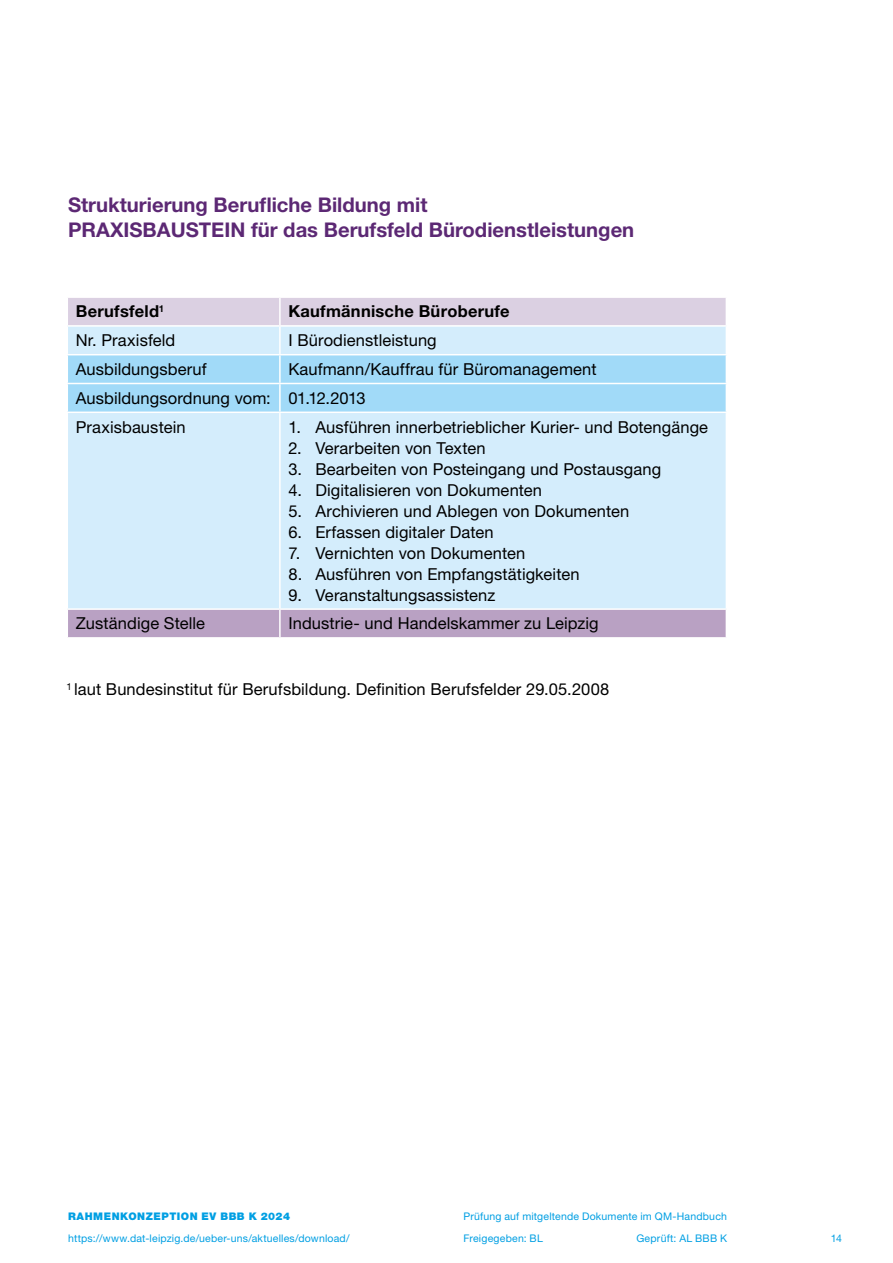
<style>
.page{position:relative;width:893px;height:1263px;background:#fff}
.page>*{position:absolute;margin:0;border:0;box-sizing:border-box;transform-origin:0 0}
.t1{font:700 20.25px/24.3px "Helvetica Neue LT Std";color:#5c2874}
.t2{font:16.5px/28.8px "Helvetica Neue LT Std";letter-spacing:.005em;color:#000}
.t3{font:700 16.5px "Helvetica Neue LT Std";letter-spacing:.015em;color:#000}
.t4{font:10.5px/21px "Helvetica Neue LT Std";letter-spacing:.02em;color:#009fe3}
.t5{font:900 10.5px "Helvetica Neue LT Std";letter-spacing:.05em;color:#009fe3}
</style>
<div class="page">
<div style="left:68px;top:413px;width:658px;height:195px;background:#d4edfc"></div>
<svg style="left:67px;top:298px;width:659px;height:113px"></svg>
<hr style="left:279px;top:413px;width:2px;height:195px;background:#fff">
<div style="left:68px;top:609px;width:658px;height:29px;background:#b9a1c3"></div>
<hr style="left:280px;top:637px;width:447px;height:2px;background:#fff">
<p class="t1" style="left:68px;top:193px;width:568px">Strukturierung Berufliche Bildung mit<br>PRAXISBAUSTEIN für das Berufsfeld Bürodienstleistungen</p>
<p class="t3" style="left:76px;top:301px;width:90px">Berufsfeld<sup>1</sup></p>
<p class="t3" style="left:288px;top:301px;width:223px">Kaufmännische Büroberufe</p>
<p class="t2" style="left:76px;top:326px;width:101px">Nr. Praxisfeld</p>
<p class="t2" style="left:288px;top:326px;width:150px">I Bürodienstleistung</p>
<p class="t2" style="left:76px;top:354px;width:132px">Ausbildungsberuf</p>
<p class="t2" style="left:76px;top:354px;width:522px;text-indent:213px">Kaufmann/Kauffrau für Büromanagement<br>Ausbildungsordnung vom: 01.12.2013<br>Praxisbaustein</p>
<p class="t2" style="left:288px;top:412px;width:421px">1. Ausführen innerbetrieblicher Kurier- und Botengänge</p>
<p class="t2" style="left:288px;top:433px;width:199px">2. Verarbeiten von Texten</p>
<p class="t2" style="left:288px;top:454px;width:374px">3. Bearbeiten von Posteingang und Postausgang</p>
<p class="t2" style="left:288px;top:475px;width:255px">4. Digitalisieren von Dokumenten</p>
<p class="t2" style="left:288px;top:496px;width:342px">5. Archivieren und Ablegen von Dokumenten</p>
<p class="t2" style="left:288px;top:517px;width:207px">6. Erfassen digitaler Daten</p>
<p class="t2" style="left:288px;top:538px;width:238px">7. Vernichten von Dokumenten</p>
<p class="t2" style="left:288px;top:559px;width:293px">8. Ausführen von Empfangstätigkeiten</p>
<p class="t2" style="left:288px;top:580px;width:208px">9. Veranstaltungsassistenz</p>
<p class="t2" style="left:76px;top:609px;width:131px">Zuständige Stelle</p>
<p class="t2" style="left:288px;top:609px;width:312px">Industrie- und Handelskammer zu Leipzig</p>
<p class="t2" style="left:67px;top:675px;width:544px"><sup>1</sup> laut Bundesinstitut für Berufsbildung. Definition Berufsfelder 29.05.2008</p>
<p class="t5" style="left:68px;top:1210px;width:224px">RAHMENKONZEPTION EV BBB K 2024</p>
<p class="t4" style="left:68px;top:1227px;width:283px">https://www.dat-leipzig.de/ueber-uns/aktuelles/download/</p>
<p class="t4" style="left:463px;top:1206px;width:265px">Prüfung auf mitgeltende Dokumente im QM-Handbuch<br>Freigegeben: BL</p>
<p class="t4" style="left:636px;top:1227px;width:92px">Geprüft: AL BBB K</p>
<p class="t4" style="left:831px;top:1227px;width:13px">14</p>
</div>
